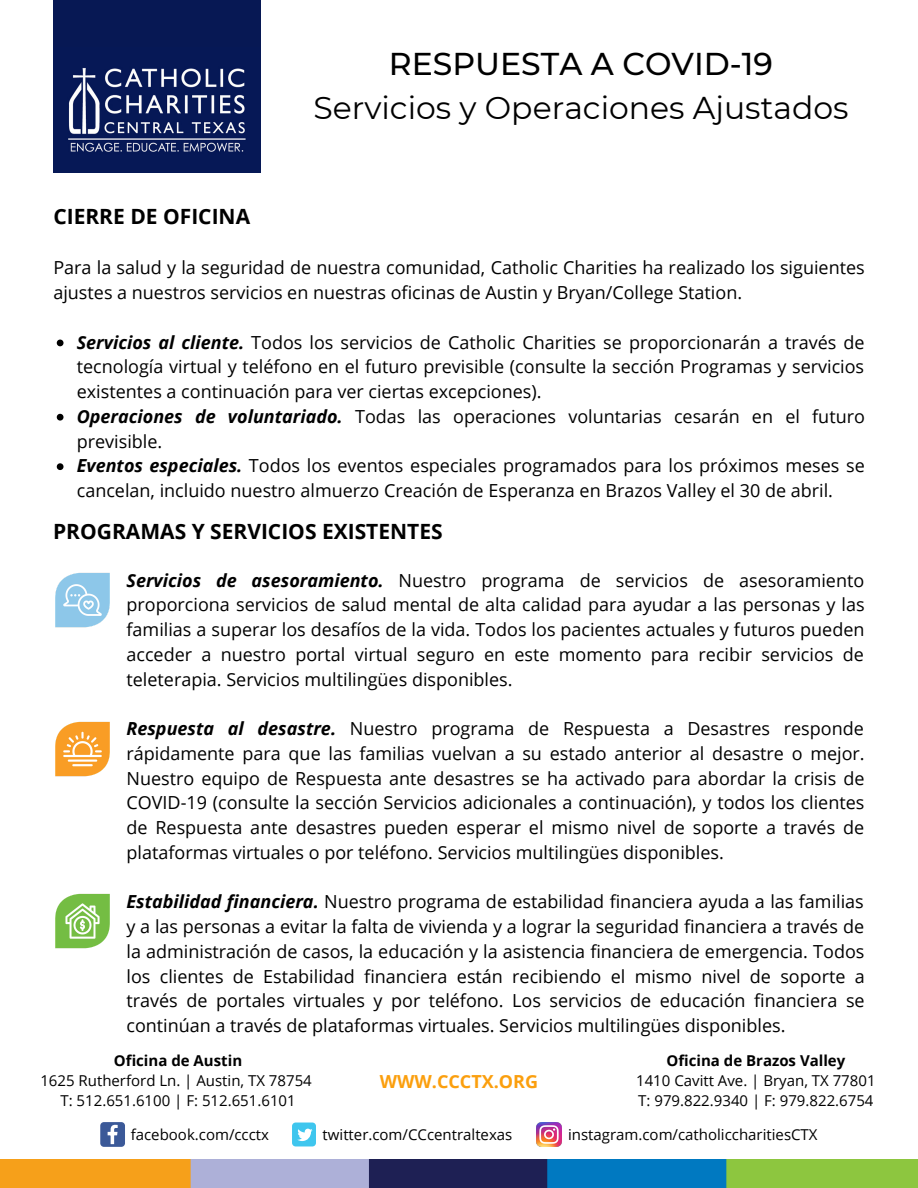
<style>
.page{position:relative;width:918px;height:1188px;background:#fff}
.page>*{position:absolute;margin:0;border:0;box-sizing:border-box;transform-origin:0 0}
.t1{font:31.5px "Montserrat";color:#000}
.t2{font:500 31.5px "Montserrat";color:#000}
.t3{font:700 21px "Open Sans";color:#000}
.t4{font:18px/24.8px "Open Sans";color:#000;text-align:justify}
.t5{font:700 18px "Open Sans";color:#fb9f0e}
.t6{font:15px/20.2px "Open Sans";color:#000;text-align:center}
.t7{font:700 15px "Open Sans";color:#000}
.s1{font-weight:700;font-style:italic}
</style>
<div class="page">
<img style="left:0;top:1159px;width:918px;height:29px">
<div style="left:53px;top:0;width:208px;height:154px;background:#071854"></div>
<img style="left:53px;top:68px;width:207px;height:104px">
<svg style="left:100px;top:1122px;width:25px;height:25px"></svg>
<div style="left:292px;top:1123px;width:24px;height:23px;background:#3fc6ee;border-radius:4px"></div>
<svg style="left:297px;top:1129px;width:16px;height:12px"></svg>
<img style="left:537px;top:1122px;width:24px;height:25px">
<svg style="left:57px;top:340px;width:7px;height:6px"></svg>
<svg style="left:57px;top:414px;width:7px;height:7px"></svg>
<svg style="left:57px;top:463px;width:7px;height:7px"></svg>
<img style="left:55px;top:572px;width:55px;height:56px">
<img style="left:55px;top:721px;width:55px;height:56px">
<img style="left:55px;top:893px;width:55px;height:56px">
<h1 class="t2" style="left:389px;top:44px;width:386px">RESPUESTA A COVID-19</h1>
<h1 class="t1" style="left:313px;top:88px;width:537px">Servicios y Operaciones Ajustados</h1>
<p class="t3" style="left:53px;top:201px;width:198px">CIERRE DE OFICINA</p>
<p class="t4" style="left:53px;top:255px;width:813px">Para la salud y la seguridad de nuestra comunidad, Catholic Charities ha realizado los siguientes ajustes a nuestros servicios en nuestras oficinas de Austin y Bryan/College Station.</p>
<p class="t4" style="left:77px;top:329px;width:790px;text-align:left"><span class="s1">Servicios al cliente.</span> Todos los servicios de Catholic Charities se proporcionarán a través de tecnología virtual y teléfono en el futuro previsible (consulte la sección Programas y servicios existentes a continuación para ver ciertas excepciones).<br><span class="s1">Operaciones de voluntariado.</span> Todas las operaciones voluntarias cesarán en el futuro previsible.<br><span class="s1">Eventos especiales.</span> Todos los eventos especiales programados para los próximos meses se cancelan, incluido nuestro almuerzo Creación de Esperanza en Brazos Valley el 30 de abril.</p>
<p class="t3" style="left:53px;top:517px;width:391px">PROGRAMAS Y SERVICIOS EXISTENTES</p>
<p class="t4" style="left:127px;top:567px;width:740px"><span class="s1">Servicios de asesoramiento.</span> Nuestro programa de servicios de asesoramiento proporciona servicios de salud mental de alta calidad para ayudar a las personas y las familias a superar los desafíos de la vida. Todos los pacientes actuales y futuros pueden acceder a nuestro portal virtual seguro en este momento para recibir servicios de teleterapia. Servicios multilingües disponibles.</p>
<p class="t4" style="left:127px;top:716px;width:740px"><span class="s1">Respuesta al desastre.</span> Nuestro programa de Respuesta a Desastres responde rápidamente para que las familias vuelvan a su estado anterior al desastre o mejor.<br>Nuestro equipo de Respuesta ante desastres se ha activado para abordar la crisis de COVID-19 (consulte la sección Servicios adicionales a continuación), y todos los clientes de Respuesta ante desastres pueden esperar el mismo nivel de soporte a través de plataformas virtuales o por teléfono. Servicios multilingües disponibles.</p>
<p class="t4" style="left:127px;top:889px;width:740px"><span class="s1">Estabilidad financiera.</span> Nuestro programa de estabilidad financiera ayuda a las familias y a las personas a evitar la falta de vivienda y a lograr la seguridad financiera a través de la administración de casos, la educación y la asistencia financiera de emergencia. Todos los clientes de Estabilidad financiera están recibiendo el mismo nivel de soporte a través de portales virtuales y por teléfono. Los servicios de educación financiera se continúan a través de plataformas virtuales. Servicios multilingües disponibles.</p>
<p class="t7" style="left:114px;top:1050px;width:130px">Oficina de Austin</p>
<p class="t6" style="left:40px;top:1070px;width:273px">1625 Rutherford Ln. | Austin, TX 78754<br>T: 512.651.6100 | F: 512.651.6101</p>
<p class="t7" style="left:666px;top:1050px;width:180px">Oficina de Brazos Valley</p>
<p class="t6" style="left:636px;top:1070px;width:241px;text-align:left">1410 Cavitt Ave. | Bryan, TX 77801<br>T: 979.822.9340 | F: 979.822.6754</p>
<p class="t5" style="left:380px;top:1069px;width:160px">WWW.CCCTX.ORG</p>
<p class="t6" style="left:131px;top:1124px;width:140px">facebook.com/ccctx</p>
<p class="t6" style="left:323px;top:1124px;width:191px">twitter.com/CCcentraltexas</p>
<p class="t6" style="left:568px;top:1124px;width:251px">instagram.com/catholiccharitiesCTX</p>
</div>
